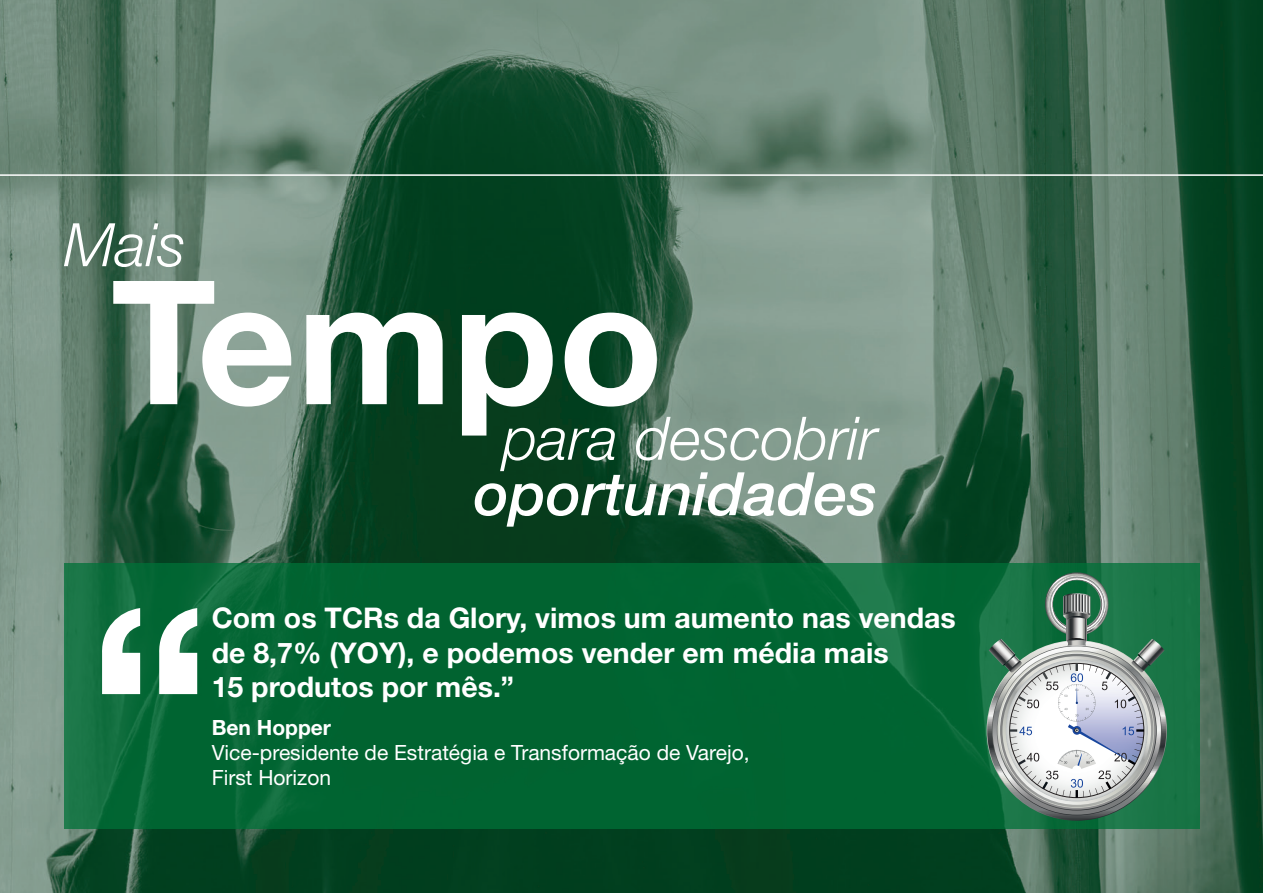
<style>
.page{position:relative;width:1263px;height:893px;background:#fff}
.page>*{position:absolute;margin:0;border:0;box-sizing:border-box;transform-origin:0 0}
.t1{font:700 268.05px "Helvetica Neue LT Std";color:#fff}
.t2{font:700 172.5px "Helvetica Neue LT Std";color:#fff}
.t3{font:italic 300 60px "Helvetica Neue LT Std";color:#fff}
.t4{font:italic 500 60px "Helvetica Neue LT Std";color:#fff}
.t5{font:700 28.5px/34.2px "Helvetica Neue LT Std";color:#fff}
.t6{font:21px/25.2px "Helvetica Neue LT Std";color:#fff}
.t7{font:700 21px "Helvetica Neue LT Std";color:#fff}
</style>
<div class="page">
<img style="left:0;top:0;width:1263px;height:893px">
<svg style="left:64px;top:563px;width:1135px;height:266px;background:#046634"></svg>
<svg style="left:987px;top:641px;width:179px;height:179px;background:#848686"></svg>
<svg style="left:989px;top:572px;width:175px;height:226px"></svg>
<hr style="left:0;top:174px;width:1263px;height:2px;background:#fff">
<h3 class="t3" style="left:64px;top:209px;width:124px">Mais</h3>
<h2 class="t2" style="left:111px;top:236px;width:554px">Tempo</h2>
<h3 class="t3" style="left:503px;top:403px;width:376px">para descobrir</h3>
<h3 class="t4" style="left:474px;top:458px;width:405px">oportunidades</h3>
<h1 class="t1" style="left:88px;top:538px;width:126px">“</h1>
<p class="t5" style="left:212px;top:600px;width:746px">Com os TCRs da Glory, vimos um aumento nas vendas de 8,7% (YOY), e podemos vender em média mais<br>15 produtos por mês.”</p>
<p class="t7" style="left:212px;top:714px;width:121px">Ben Hopper</p>
<p class="t6" style="left:212px;top:740px;width:539px">Vice-presidente de Estratégia e Transformação de Varejo,<br>First Horizon</p>
</div>
